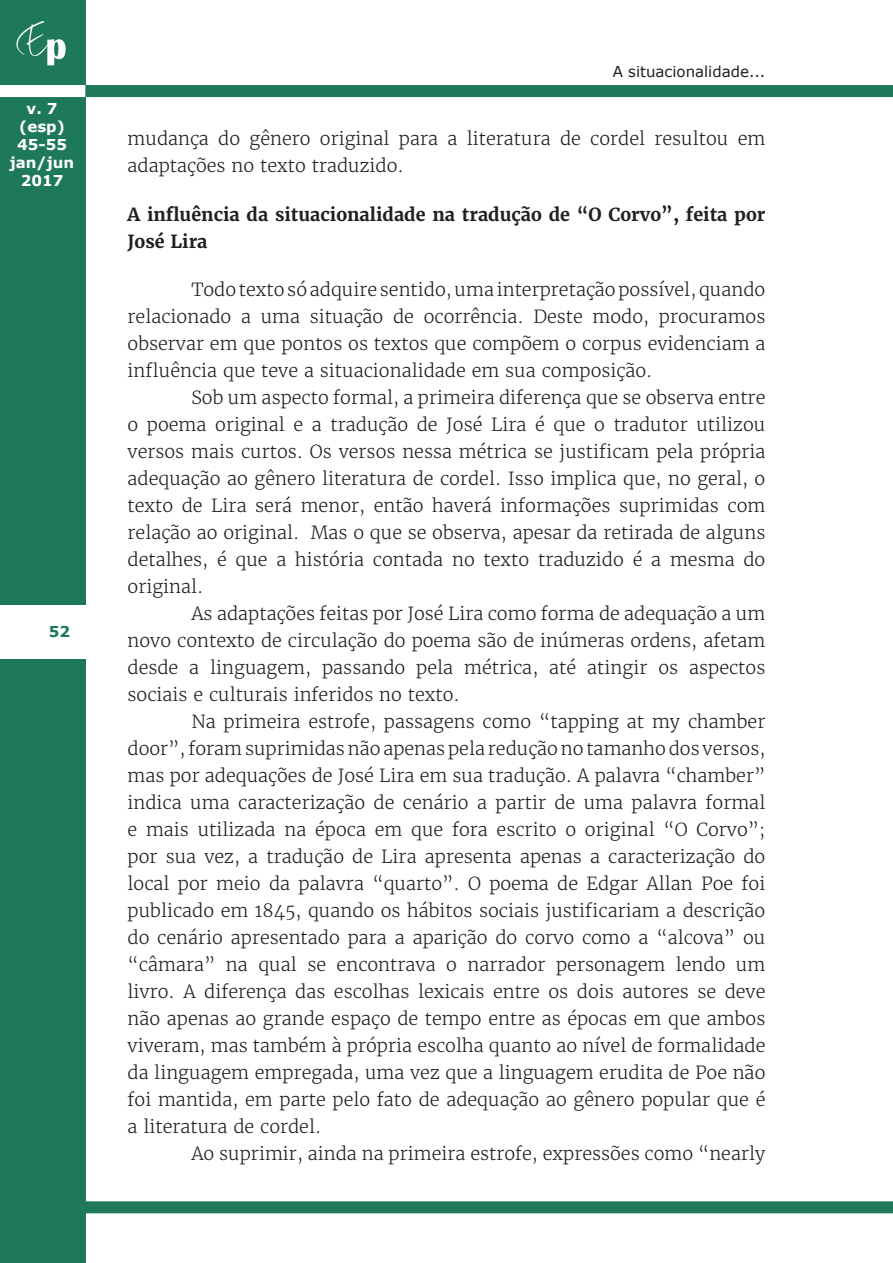
<style>
.page{position:relative;width:893px;height:1263px;background:#fff}
.page>*{position:absolute;margin:0;border:0;box-sizing:border-box;transform-origin:0 0}
.t1{font:300 18px/27px "Merriweather";color:#231f20;text-align:justify}
.t2{font:700 18px/27px "Merriweather";color:#231f20}
.t3{font:700 15px/18px "Verdana";color:#fff;text-align:center}
.t4{font:15px "Verdana";color:#231f20}
.t5{font:700 15px "Verdana";color:#1e785a}
</style>
<div class="page">
<div style="left:0;top:0;width:85px;height:1263px;background:#1e785a"></div>
<img style="left:16px;top:21px;width:50px;height:45px">
<div style="left:85px;top:85px;width:808px;height:12px;background:#1e785a"></div>
<div style="left:0;top:85px;width:85px;height:12px;background:#fff"></div>
<div style="left:77px;top:1201px;width:816px;height:12px;background:#1e785a"></div>
<div style="left:0;top:605px;width:85px;height:53px;background:#fff"></div>
<p class="t3" style="left:10px;top:100px;width:66px">v. 7 (esp)<br>45-55 jan/jun<br>2017</p>
<p class="t5" style="left:49px;top:621px;width:23px">52</p>
<p class="t4" style="left:613px;top:61px;width:154px">A situacionalidade...</p>
<p class="t1" style="left:128px;top:125px;width:639px">mudança do gênero original para a literatura de cordel resultou em adaptações no texto traduzido.</p>
<p class="t2" style="left:128px;top:200px;width:639px">A influência da situacionalidade na tradução de “O Corvo”, feita por<br>José Lira</p>
<p class="t1" style="left:128px;top:276px;width:639px;text-indent:64px">Todo texto só adquire sentido, uma interpretação possível, quando relacionado a uma situação de ocorrência. Deste modo, procuramos observar em que pontos os textos que compõem o corpus evidenciam a influência que teve a situacionalidade em sua composição.</p>
<p class="t1" style="left:128px;top:384px;width:639px;text-indent:64px">Sob um aspecto formal, a primeira diferença que se observa entre o poema original e a tradução de José Lira é que o tradutor utilizou versos mais curtos. Os versos nessa métrica se justificam pela própria adequação ao gênero literatura de cordel. Isso implica que, no geral, o texto de Lira será menor, então haverá informações suprimidas com relação ao original. Mas o que se observa, apesar da retirada de alguns detalhes, é que a história contada no texto traduzido é a mesma do original.</p>
<p class="t1" style="left:128px;top:600px;width:639px;text-indent:64px">As adaptações feitas por José Lira como forma de adequação a um novo contexto de circulação do poema são de inúmeras ordens, afetam desde a linguagem, passando pela métrica, até atingir os aspectos sociais e culturais inferidos no texto.</p>
<p class="t1" style="left:128px;top:708px;width:639px;text-indent:64px">Na primeira estrofe, passagens como “tapping at my chamber door”, foram suprimidas não apenas pela redução no tamanho dos versos, mas por adequações de José Lira em sua tradução. A palavra “chamber” indica uma caracterização de cenário a partir de uma palavra formal e mais utilizada na época em que fora escrito o original “O Corvo”; por sua vez, a tradução de Lira apresenta apenas a caracterização do local por meio da palavra “quarto”. O poema de Edgar Allan Poe foi publicado em 1845, quando os hábitos sociais justificariam a descrição do cenário apresentado para a aparição do corvo como a “alcova” ou “câmara” na qual se encontrava o narrador personagem lendo um livro. A diferença das escolhas lexicais entre os dois autores se deve não apenas ao grande espaço de tempo entre as épocas em que ambos viveram, mas também à própria escolha quanto ao nível de formalidade da linguagem empregada, uma vez que a linguagem erudita de Poe não foi mantida, em parte pelo fato de adequação ao gênero popular que é a literatura de cordel.</p>
<p class="t1" style="left:191px;top:1140px;width:576px">Ao suprimir, ainda na primeira estrofe, expressões como “nearly</p>
</div>
